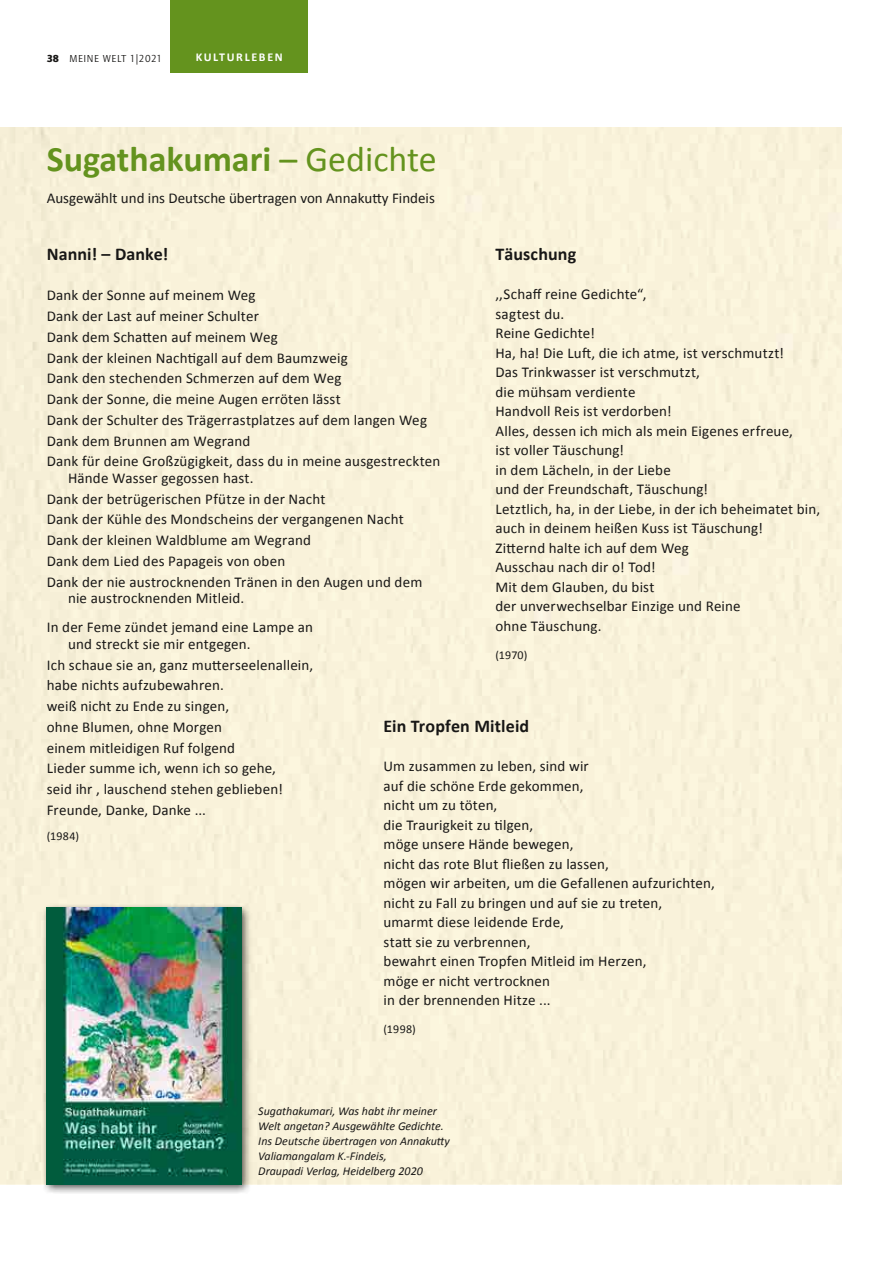
<style>
.page{position:relative;width:893px;height:1263px;background:#fff}
.page>*{position:absolute;margin:0;border:0;box-sizing:border-box;transform-origin:0 0}
.t1{font:700 36px "Calibri";color:#64931e}
.t2{font:700 18px "Calibri";letter-spacing:.01em;color:#181716}
.t3{font:15px/19.5px "Calibri";letter-spacing:.01em;color:#181716}
.t4{font:italic 12px/15px "Calibri";color:#181716}
.t5{font:12px "Calibri";letter-spacing:.02em;color:#181716}
.t6{font:700 12px "Calibri";letter-spacing:.14em;color:#fff}
.t7{font:10.5px "Quay Sans ITC";letter-spacing:.05em;color:#181716}
.s1{font-weight:900}
.s2{font-weight:400}
</style>
<div class="page">
<div style="left:170px;top:0;width:138px;height:72px;background:#64931e"></div>
<div style="left:42px;top:903px;width:211px;height:292px;background:#181716;opacity:.75"></div>
<img style="left:47px;top:908px;width:194px;height:276px">
<p class="t7" style="left:47px;top:52px;width:117px"><span class="s1">38</span> MEINE WELT 1|2021</p>
<p class="t6" style="left:196px;top:50px;width:89px">KULTURLEBEN</p>
<h1 class="t1" style="left:47px;top:136px;width:392px">Sugathakumari <span class="s2">– Gedichte</span></h1>
<p class="t3" style="left:47px;top:189px;width:390px">Ausgewählt und ins Deutsche übertragen von Annakutty Findeis</p>
<p class="t2" style="left:47px;top:243px;width:123px">Nanni! – Danke!</p>
<p class="t3" style="left:47px;top:285px;width:395px;line-height:20.7px">Dank der Sonne auf meinem Weg<br>Dank der Last auf meiner Schulter<br>Dank dem Schatten auf meinem Weg<br>Dank der kleinen Nachtigall auf dem Baumzweig<br>Dank den stechenden Schmerzen auf dem Weg<br>Dank der Sonne, die meine Augen erröten lässt<br>Dank der Schulter des Trägerrastplatzes auf dem langen Weg Dank dem Brunnen am Wegrand<br>Dank für deine Großzügigkeit, dass du in meine ausgestreckten</p>
<p class="t3" style="left:47px;top:468px;width:377px;line-height:20.7px;text-indent:21px">Hände Wasser gegossen hast.<br>Dank der betrügerischen Pfütze in der Nacht<br>Dank der Kühle des Mondscheins der vergangenen Nacht Dank der kleinen Waldblume am Wegrand<br>Dank dem Lied des Papageis von oben<br>Dank der nie austrocknenden Tränen in den Augen und dem</p>
<p class="t3" style="left:47px;top:583px;width:268px;line-height:29.2px;text-indent:21px">nie austrocknenden Mitleid.<br>In der Feme zündet jemand eine Lampe an</p>
<p class="t3" style="left:47px;top:634px;width:268px;line-height:20.7px;text-indent:21px">und streckt sie mir entgegen.<br>Ich schaue sie an, ganz mutterseelenallein, habe nichts aufzubewahren.<br>weiß nicht zu Ende zu singen,<br>ohne Blumen, ohne Morgen<br>einem mitleidigen Ruf folgend<br>Lieder summe ich, wenn ich so gehe,<br>seid ihr , lauschend stehen geblieben!<br>Freunde, Danke, Danke ...</p>
<p class="t5" style="left:47px;top:828px;width:34px">(1984)</p>
<p class="t2" style="left:495px;top:243px;width:82px">Täuschung</p>
<p class="t3" style="left:495px;top:284px;width:326px">,,Schaff reine Gedichte“,<br>sagtest du.<br>Reine Gedichte!<br>Ha, ha! Die Luft, die ich atme, ist verschmutzt!<br>Das Trinkwasser ist verschmutzt,<br>die mühsam verdiente<br>Handvoll Reis ist verdorben!<br>Alles, dessen ich mich als mein Eigenes erfreue,<br>ist voller Täuschung!<br>in dem Lächeln, in der Liebe<br>und der Freundschaft, Täuschung!<br>Letztlich, ha, in der Liebe, in der ich beheimatet bin, auch in deinem heißen Kuss ist Täuschung!<br>Zitternd halte ich auf dem Weg<br>Ausschau nach dir o! Tod!<br>Mit dem Glauben, du bist<br>der unverwechselbar Einzige und Reine<br>ohne Täuschung.</p>
<p class="t5" style="left:495px;top:647px;width:33px">(1970)</p>
<p class="t2" style="left:383px;top:715px;width:147px">Ein Tropfen Mitleid</p>
<p class="t3" style="left:383px;top:756px;width:333px">Um zusammen zu leben, sind wir<br>auf die schöne Erde gekommen,<br>nicht um zu töten,<br>die Traurigkeit zu tilgen,<br>möge unsere Hände bewegen,<br>nicht das rote Blut fließen zu lassen,<br>mögen wir arbeiten, um die Gefallenen aufzurichten, nicht zu Fall zu bringen und auf sie zu treten, umarmt diese leidende Erde,<br>statt sie zu verbrennen,<br>bewahrt einen Tropfen Mitleid im Herzen,<br>möge er nicht vertrocknen<br>in der brennenden Hitze ...</p>
<p class="t5" style="left:383px;top:1022px;width:34px">(1998)</p>
<p class="t4" style="left:258px;top:1103px;width:193px">Sugathakumari, Was habt ihr meiner Welt angetan? Ausgewählte Gedichte.<br>Ins Deutsche übertragen von Annakutty Valiamangalam K.-Findeis,<br>Draupadi Verlag, Heidelberg 2020</p>
</div>
